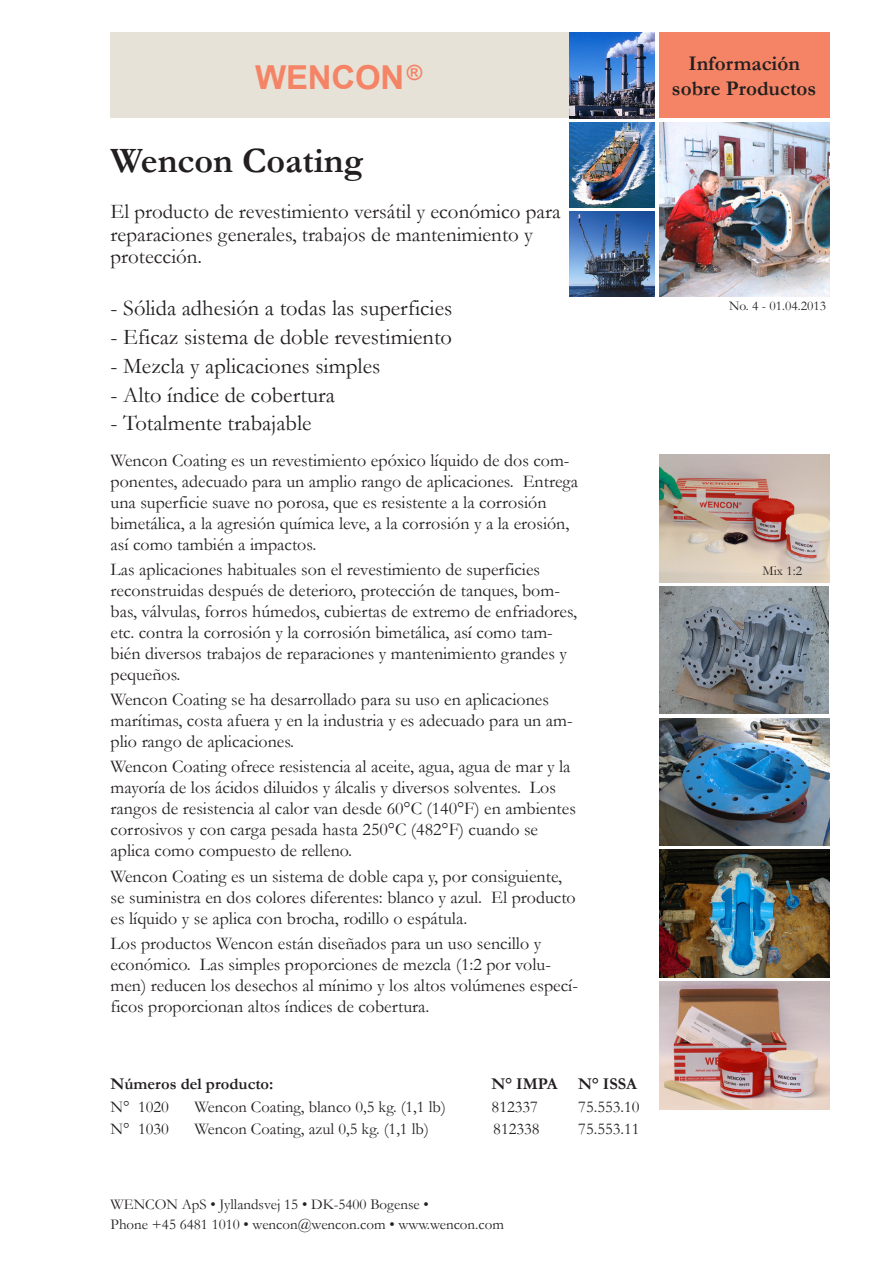
<style>
.page{position:relative;width:893px;height:1263px;background:#fff}
.page>*{position:absolute;margin:0;border:0;box-sizing:border-box;transform-origin:0 0}
.t1{font:700 36px "Garamond";color:#231f20}
.t2{font:700 33px "Arial";letter-spacing:-.005em;color:#f48465}
.Punkttekst_indryk{font:22.5px "Garamond";color:#231f20}
.Bags__tekst_bold_14{font:21px/22.5px "Garamond";color:#231f20}
.Header_centr{font:700 21px "Garamond";color:#231f20}
.Brødtekst_12{font:18px/21px "Garamond";color:#231f20}
.Prod__nr{font:16.5px "Garamond";color:#231f20}
.Prod__nr__bold{font:700 16.5px "Garamond";color:#231f20}
.Brødtekst_10_pt{font:15px/19.5px "Garamond";color:#231f20}
.Billedtekst_9{font:13.5px "Garamond";color:#231f20}
</style>
<div class="page">
<img style="left:659px;top:122px;width:170px;height:175px">
<img style="left:659px;top:454px;width:170px;height:128px">
<img style="left:659px;top:982px;width:170px;height:127px">
<img style="left:659px;top:586px;width:170px;height:127px">
<img style="left:659px;top:718px;width:170px;height:128px">
<img style="left:659px;top:850px;width:170px;height:127px">
<div style="left:111px;top:33px;width:544px;height:85px;background:#e6e2d7"></div>
<div style="left:659px;top:33px;width:170px;height:85px;background:#f48465"></div>
<img style="left:570px;top:33px;width:85px;height:85px">
<img style="left:570px;top:122px;width:85px;height:85px">
<img style="left:570px;top:212px;width:85px;height:85px">
<p class="t2" style="left:255px;top:55px;width:169px">WENCON<sup>®</sup></p>
<p class="t1" style="left:111px;top:136px;width:254px">Wencon Coating</p>
<p class="Bags__tekst_bold_14" style="left:111px;top:200px;width:451px">El producto de revestimiento versátil y económico para reparaciones generales, trabajos de mantenimiento y protección.</p>
<p class="Punkttekst_indryk" style="left:111px;top:293px;width:343px">- Sólida adhesión a todas las superficies</p>
<p class="Punkttekst_indryk" style="left:111px;top:322px;width:343px">- Eficaz sistema de doble revestimiento</p>
<p class="Punkttekst_indryk" style="left:111px;top:350px;width:271px">- Mezcla y aplicaciones simples</p>
<p class="Punkttekst_indryk" style="left:111px;top:379px;width:226px">- Alto índice de cobertura</p>
<p class="Punkttekst_indryk" style="left:111px;top:408px;width:203px">- Totalmente trabajable</p>
<p class="Brødtekst_12" style="left:111px;top:449px;width:469px">Wencon Coating es un revestimiento epóxico líquido de dos com&shy;ponentes, adecuado para un amplio rango de aplicaciones. Entrega una superficie suave no porosa, que es resistente a la corrosión bimetálica, a la agresión química leve, a la corrosión y a la erosión, así como también a impactos.</p>
<p class="Brødtekst_12" style="left:111px;top:558px;width:468px">Las aplicaciones habituales son el revestimiento de superficies reconstruidas después de deterioro, protección de tanques, bom&shy;bas, válvulas, forros húmedos, cubiertas de extremo de enfriadores, etc. contra la corrosión y la corrosión bimetálica, así como tam&shy;bién diversos trabajos de reparaciones y mantenimiento grandes y pequeños.</p>
<p class="Brødtekst_12" style="left:111px;top:688px;width:464px">Wencon Coating se ha desarrollado para su uso en aplicaciones marítimas, costa afuera y en la industria y es adecuado para un am&shy;plio rango de aplicaciones.</p>
<p class="Brødtekst_12" style="left:111px;top:756px;width:467px">Wencon Coating ofrece resistencia al aceite, agua, agua de mar y la mayoría de los ácidos diluidos y álcalis y diversos solventes. Los rangos de resistencia al calor van desde 60°C (140°F) en ambientes corrosivos y con carga pesada hasta 250°C (482°F) cuando se aplica como compuesto de relleno.</p>
<p class="Brødtekst_12" style="left:111px;top:865px;width:467px">Wencon Coating es un sistema de doble capa y, por consiguiente, se suministra en dos colores diferentes: blanco y azul. El producto es líquido y se aplica con brocha, rodillo o espátula.</p>
<p class="Brødtekst_12" style="left:111px;top:932px;width:469px">Los productos Wencon están diseñados para un uso sencillo y económico. Las simples proporciones de mezcla (1:2 por volu&shy;men) reducen los desechos al mínimo y los altos volúmenes especí&shy;ficos proporcionan altos índices de cobertura.</p>
<p class="Prod__nr__bold" style="left:111px;top:1072px;width:164px">Números del producto:</p>
<p class="Prod__nr__bold" style="left:492px;top:1072px;width:67px">N° IMPA</p>
<p class="Prod__nr__bold" style="left:578px;top:1072px;width:60px">N° ISSA</p>
<p class="Prod__nr" style="left:111px;top:1095px;width:60px">N° 1020</p>
<p class="Prod__nr" style="left:195px;top:1095px;width:253px">Wencon Coating, blanco 0,5 kg. (1,1 lb)</p>
<p class="Prod__nr" style="left:492px;top:1095px;width:48px">812337</p>
<p class="Prod__nr" style="left:578px;top:1095px;width:63px">75.553.10</p>
<p class="Prod__nr" style="left:111px;top:1118px;width:60px">N° 1030</p>
<p class="Prod__nr" style="left:195px;top:1118px;width:236px">Wencon Coating, azul 0,5 kg. (1,1 lb)</p>
<p class="Prod__nr" style="left:493px;top:1118px;width:48px">812338</p>
<p class="Prod__nr" style="left:578px;top:1118px;width:63px">75.553.11</p>
<p class="Brødtekst_10_pt" style="left:111px;top:1194px;width:395px">WENCON ApS • Jyllandsvej 15 • DK-5400 Bogense •<br>Phone +45 6481 1010 • wencon@wencon.com • www.wencon.com</p>
<p class="Header_centr" style="left:688px;top:49px;width:113px">Información</p>
<p class="Header_centr" style="left:672px;top:74px;width:146px">sobre Productos</p>
<p class="Billedtekst_9" style="left:729px;top:296px;width:98px">No. 4 - 01.04.2013</p>
<p class="Billedtekst_9" style="left:763px;top:562px;width:41px">Mix 1:2</p>
</div>
